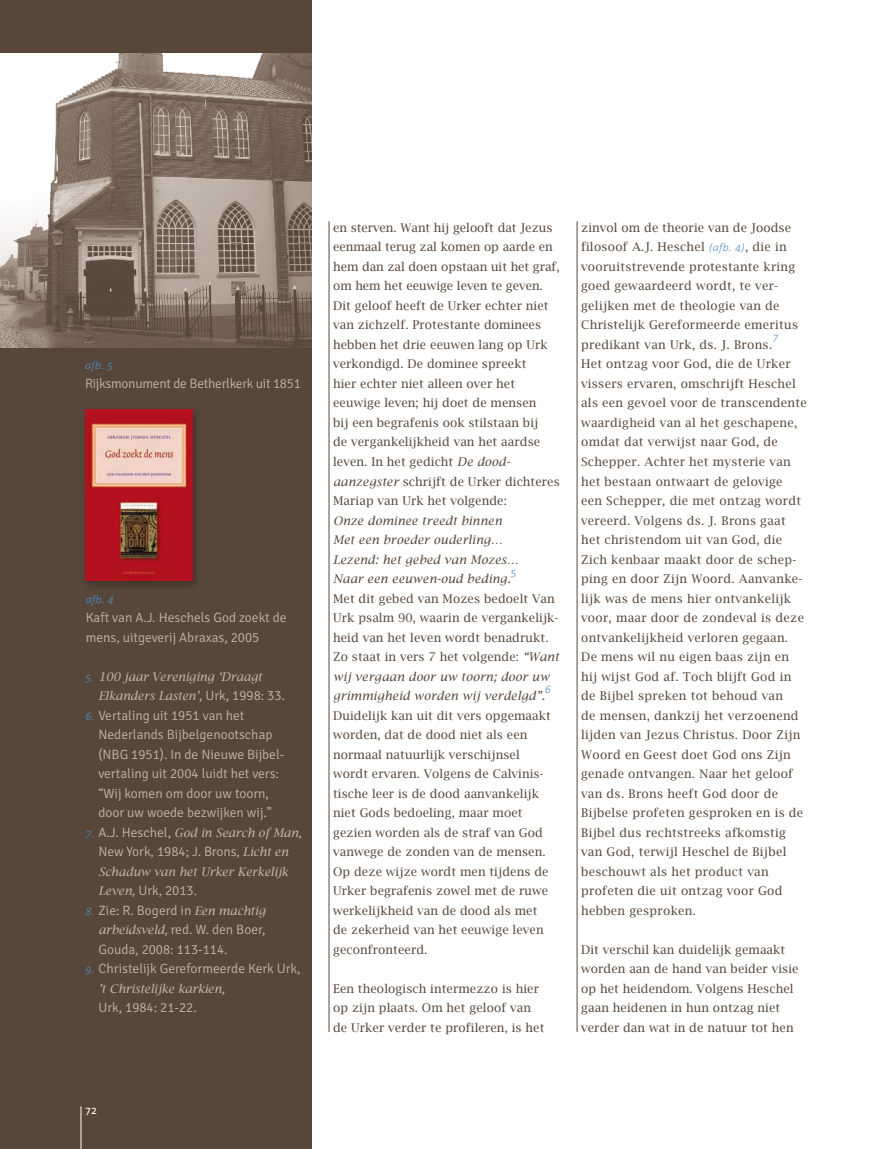
<style>
.page{position:relative;width:893px;height:1149px;background:#fff}
.page>*{position:absolute;margin:0;border:0;box-sizing:border-box;transform-origin:0 0}
.t1{font:300 13.5px/19.5px "Signika";color:#c0b4aa}
.t2{font:300 13.5px "Signika";letter-spacing:-.02em;color:#c0b4aa}
.t3{font:12px/19.5px "Lucida Bright";letter-spacing:.01em;color:#57473b}
.t4{font:italic 12px/19.5px "Lucida Bright";color:#c0b4aa}
.t5{font:italic 12px/19.5px "Lucida Bright";letter-spacing:.02em;color:#57473b}
.t6{font:10.5px "Agrofont Mager Cursief";letter-spacing:.025em;color:#4f90c8}
.t7{font:10.5px "Agrofont Normaal";color:#fff}
.s1{font-family:"Agrofont Mager Cursief";font-style:normal;font-size:10.5px;color:#4f90c8}
.s2{font-family:"Signika";font-weight:300;font-style:normal;font-size:13.5px}
.s3{font-family:"Agrofont Mager Cursief";font-weight:400;font-size:10.5px;color:#4f90c8}
.s4{font-family:"Lucida Bright";font-weight:400;font-style:italic;font-size:12px}
.s5{font-style:italic}
.s6{font-family:"Agrofont Mager Cursief";font-size:10.5px;color:#4f90c8}
</style>
<div class="page">
<div style="left:0;top:0;width:312px;height:1148px;background:#57473b"></div>
<hr style="left:81px;top:1106px;width:1px;height:42px;background:#fff">
<hr style="left:577px;top:221px;width:1px;height:810px;background:#57473b">
<hr style="left:329px;top:221px;width:1px;height:810px;background:#57473b">
<img style="left:0;top:53px;width:312px;height:295px">
<div style="left:81px;top:404px;width:122px;height:187px;background:#000;opacity:.3"></div>
<img style="left:85px;top:409px;width:107px;height:171px">
<p class="t6" style="left:85px;top:359px;width:30px">afb. 5</p>
<p class="t2" style="left:85px;top:376px;width:217px">Rijksmonument de Betherlkerk uit 1851</p>
<p class="t6" style="left:86px;top:593px;width:30px">afb. 4</p>
<p class="t1" style="left:86px;top:608px;width:202px">Kaft van A.J. Heschels God zoekt de mens, uitgeverij Abraxas, 2005</p>
<p class="t4" style="left:98px;top:666px;width:188px;text-indent:-13px"><span class="s1">5.</span> 100 jaar Vereniging ‘Draagt<br>Elkanders Lasten’<span class="s2">, Urk, 1998: 33.</span></p>
<p class="t1" style="left:98px;top:705px;width:187px;text-indent:-13px"><span class="s3">6.</span> Vertaling uit 1951 van het<br>Nederlands Bijbelgenootschap (NBG 1951). In de Nieuwe Bijbel&shy;vertaling uit 2004 luidt het vers: “Wij komen om door uw toorn, door uw woede bezwijken wij.”</p>
<p class="t4" style="left:86px;top:822px;width:218px"><span class="s1">7.</span> <span class="s2">A.J. Heschel,</span> God in Search of Man<span class="s2">,</span></p>
<p class="t1" style="left:98px;top:842px;width:191px">New York, 1984; J. Brons, <span class="s4">Licht en</span></p>
<p class="t4" style="left:98px;top:861px;width:191px">Schaduw van het Urker Kerkelijk</p>
<p class="t1" style="left:98px;top:881px;width:100px"><span class="s4">Leven</span>, Urk, 2013.</p>
<p class="t1" style="left:98px;top:900px;width:169px;text-align:justify;text-indent:-13px"><span class="s3">8.</span> Zie: R. Bogerd in <span class="s4">Een machtig arbeidsveld</span>, red. W. den Boer, Gouda, 2008: 113-114.</p>
<p class="t1" style="left:86px;top:959px;width:216px"><span class="s3">9.</span> Christelijk Gereformeerde Kerk Urk,</p>
<p class="t4" style="left:98px;top:978px;width:128px">’t Christelijke karkien<span class="s2">,</span></p>
<p class="t1" style="left:98px;top:998px;width:100px">Urk, 1984: 21-22.</p>
<p class="t7" style="left:85px;top:1104px;width:13px">72</p>
<p class="t3" style="left:333px;top:218px;width:228px">en sterven. Want hij gelooft dat Jezus eenmaal terug zal komen op aarde en hem dan zal doen opstaan uit het graf, om hem het eeuwige leven te geven.<br>Dit geloof heeft de Urker echter niet van zichzelf. Protestante dominees hebben het drie eeuwen lang op Urk verkondigd. De dominee spreekt<br>hier echter niet alleen over het eeuwige leven; hij doet de mensen<br>bij een begrafenis ook stilstaan bij<br>de vergankelijkheid van het aardse leven. In het gedicht <span class="s5">De dood&shy;aanzegster</span> schrijft de Urker dichteres Mariap van Urk het volgende:</p>
<p class="t5" style="left:333px;top:510px;width:187px">Onze dominee treedt binnen<br>Met een broeder ouderling…<br>Lezend: het gebed van Mozes…<br>Naar een eeuwen-oud beding.</p>
<p class="t6" style="left:511px;top:566px;width:7px">5</p>
<p class="t3" style="left:333px;top:588px;width:227px">Met dit gebed van Mozes bedoelt Van Urk psalm 90, waarin de vergankelijk&shy;heid van het leven wordt benadrukt.<br>Zo staat in vers 7 het volgende: <span class="s5">“Want wij vergaan door uw toorn; door uw grimmigheid worden wij verdelgd”.</span></p>
<p class="t6" style="left:545px;top:683px;width:7px">6</p>
<p class="t3" style="left:333px;top:705px;width:219px">Duidelijk kan uit dit vers opgemaakt worden, dat de dood niet als een normaal natuurlijk verschijnsel wordt ervaren. Volgens de Calvinis&shy;tische leer is de dood aanvankelijk niet Gods bedoeling, maar moet gezien worden als de straf van God vanwege de zonden van de mensen.<br>Op deze wijze wordt men tijdens de<br>Urker begrafenis zowel met de ruwe werkelijkheid van de dood als met de zekerheid van het eeuwige leven geconfronteerd.</p>
<p class="t3" style="left:333px;top:978px;width:213px">Een theologisch intermezzo is hier op zijn plaats. Om het geloof van de Urker verder te profileren, is het</p>
<p class="t3" style="left:581px;top:218px;width:218px">zinvol om de theorie van de Joodse filosoof A.J. Heschel <span class="s6">(afb. 4)</span>, die in vooruitstrevende protestante kring goed gewaardeerd wordt, te ver&shy;gelijken met de theologie van de Christelijk Gereformeerde emeritus predikant van Urk, ds. J. Brons.</p>
<p class="t6" style="left:772px;top:332px;width:7px">7</p>
<p class="t3" style="left:581px;top:354px;width:227px">Het ontzag voor God, die de Urker vissers ervaren, omschrijft Heschel als een gevoel voor de transcendente waardigheid van al het geschapene, omdat dat verwijst naar God, de Schepper. Achter het mysterie van het bestaan ontwaart de gelovige<br>een Schepper, die met ontzag wordt vereerd. Volgens ds. J. Brons gaat het christendom uit van God, die Zich kenbaar maakt door de schep&shy;ping en door Zijn Woord. Aanvanke&shy;lijk was de mens hier ontvankelijk voor, maar door de zondeval is deze ontvankelijkheid verloren gegaan.<br>De mens wil nu eigen baas zijn en hij wijst God af. Toch blijft God in de Bijbel spreken tot behoud van<br>de mensen, dankzij het verzoenend lijden van Jezus Christus. Door Zijn Woord en Geest doet God ons Zijn genade ontvangen. Naar het geloof van ds. Brons heeft God door de Bijbelse profeten gesproken en is de Bijbel dus rechtstreeks afkomstig van God, terwijl Heschel de Bijbel beschouwt als het product van profeten die uit ontzag voor God hebben gesproken.</p>
<p class="t3" style="left:581px;top:939px;width:219px">Dit verschil kan duidelijk gemaakt worden aan de hand van beider visie op het heidendom. Volgens Heschel gaan heidenen in hun ontzag niet verder dan wat in de natuur tot hen</p>
</div>
